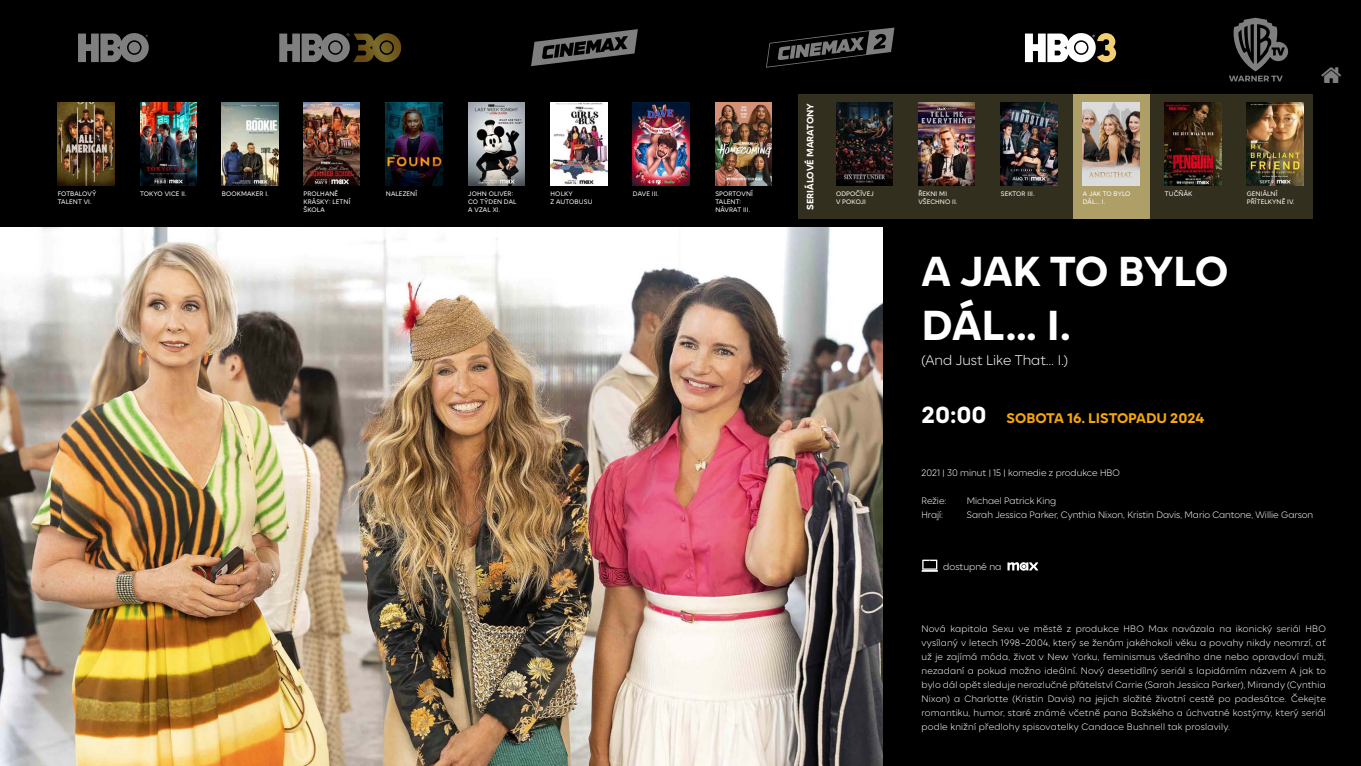
<style>
.page{position:relative;width:1361px;height:766px;background:#fff}
.page>*{position:absolute;margin:0;border:0;box-sizing:border-box;transform-origin:0 0}
.t1{font:700 45px/54px "Max Sans";letter-spacing:-.015em;color:#fff}
.t2{font:700 15px "Max Sans";color:#f7a70a}
.t3{font:300 15px "Max Sans";color:#fff}
.t4{font:300 10.3px "Max Sans";color:#fff}
.t5{font:300 10px/14px "Max Sans";color:#fff;text-align:justify}
.t6{font:700 10px "Max Sans";color:#fff}
.t7{font:7px/8.4px "Max Sans";letter-spacing:.02em;color:#fff}
.s1{font-size:25px;color:#fff}
</style>
<div class="page">
<div style="left:0;top:0;width:1361px;height:765px;background:#000"></div>
<svg style="left:766px;top:28px;width:128px;height:40px"></svg>
<svg style="left:1025px;top:33px;width:91px;height:29px"></svg>
<svg style="left:531px;top:29px;width:107px;height:37px"></svg>
<svg style="left:78px;top:33px;width:71px;height:29px"></svg>
<svg style="left:1229px;top:18px;width:59px;height:63px"></svg>
<svg style="left:279px;top:33px;width:122px;height:29px"></svg>
<div style="left:798px;top:94px;width:515px;height:125px;background:#332f1e"></div>
<div style="left:1072px;top:94px;width:77px;height:125px;background:#ae9e68"></div>
<img style="left:58px;top:102px;width:56px;height:84px">
<img style="left:140px;top:102px;width:56px;height:84px">
<img style="left:222px;top:102px;width:56px;height:84px">
<img style="left:303px;top:102px;width:57px;height:84px">
<img style="left:386px;top:102px;width:56px;height:84px">
<img style="left:550px;top:102px;width:57px;height:84px">
<img style="left:633px;top:102px;width:56px;height:84px">
<img style="left:468px;top:102px;width:56px;height:84px">
<img style="left:836px;top:102px;width:56px;height:84px">
<img style="left:918px;top:102px;width:57px;height:84px">
<img style="left:715px;top:102px;width:57px;height:84px">
<img style="left:1000px;top:102px;width:57px;height:84px">
<img style="left:1083px;top:102px;width:56px;height:84px">
<img style="left:1165px;top:102px;width:56px;height:84px">
<img style="left:1247px;top:102px;width:56px;height:84px">
<img style="left:0;top:227px;width:882px;height:538px">
<svg style="left:921px;top:559px;width:17px;height:12px"></svg>
<svg style="left:1007px;top:562px;width:31px;height:8px"></svg>
<p class="t7" style="left:58px;top:188px;width:40px">FOTBALOVÝ<br>TALENT VI.</p>
<p class="t7" style="left:140px;top:188px;width:48px">TOKYO VICE II.</p>
<p class="t7" style="left:222px;top:188px;width:49px">BOOKMAKER I.</p>
<p class="t7" style="left:303px;top:188px;width:48px">PROLHANÉ<br>KRÁSKY: LETNÍ<br>ŠKOLA</p>
<p class="t7" style="left:386px;top:188px;width:33px">NALEZENÍ</p>
<p class="t7" style="left:550px;top:188px;width:44px">HOLKY<br>Z AUTOBUSU</p>
<p class="t7" style="left:468px;top:188px;width:47px">JOHN OLIVER:</p>
<p class="t7" style="left:633px;top:188px;width:27px">DAVE III.</p>
<p class="t7" style="left:468px;top:197px;width:50px">CO TÝDEN DAL<br>A VZAL XI.</p>
<p class="t6" style="left:802px;top:210px;width:108px;rotate:-90deg">SERIÁLOVÉ MARATONY</p>
<p class="t7" style="left:715px;top:188px;width:39px">SPORTOVNÍ<br>TALENT:<br>NÁVRAT III.</p>
<p class="t7" style="left:1000px;top:188px;width:35px">SEKTOR III.</p>
<p class="t7" style="left:1083px;top:188px;width:49px">A JAK TO BYLO<br>DÁL... I.</p>
<p class="t7" style="left:1165px;top:188px;width:29px">TUČŇÁK</p>
<p class="t7" style="left:1247px;top:188px;width:49px">GENIÁLNÍ<br>PŘÍTELKYNĚ IV.</p>
<p class="t7" style="left:836px;top:188px;width:39px">ODPOČÍVEJ<br>V POKOJI</p>
<p class="t7" style="left:918px;top:188px;width:41px">ŘEKNI MI<br>VŠECHNO II.</p>
<h1 class="t1" style="left:921px;top:240px;width:308px">A JAK TO BYLO<br>DÁL... I.</h1>
<h2 class="t3" style="left:921px;top:349px;width:148px">(And Just Like That… I.)</h2>
<h2 class="t2" style="left:921px;top:407px;width:284px"><span class="s1">20:00</span> SOBOTA 16. LISTOPADU 2024</h2>
<p class="t5" style="left:921px;top:465px;width:200px">2021 | 30 minut | 15 | komedie z produkce HBO</p>
<p class="t5" style="left:921px;top:493px;width:26px">Režie:</p>
<p class="t5" style="left:967px;top:493px;width:91px">Michael Patrick King</p>
<p class="t5" style="left:921px;top:507px;width:23px">Hrají:</p>
<p class="t5" style="left:967px;top:507px;width:348px">Sarah Jessica Parker, Cynthia Nixon, Kristin Davis, Mario Cantone, Willie Garson</p>
<p class="t4" style="left:943px;top:559px;width:60px">dostupné na</p>
<p class="t5" style="left:921px;top:620px;width:406px">Nová kapitola Sexu ve městě z produkce HBO Max navázala na ikonický seriál HBO vysílaný v letech 1998–2004, který se ženám jakéhokoli věku a povahy nikdy neomrzí, ať už je zajímá móda, život v New Yorku, feminismus všedního dne nebo opravdoví muži, nezadaní a pokud možno ideální. Nový desetidílný seriál s lapidárním názvem A jak to bylo dál opět sleduje nerozlučné přátelství Carrie (Sarah Jessica Parker), Mirandy (Cynthia Nixon) a Charlotte (Kristin Davis) na jejich složité životní cestě po padesátce. Čekejte romantiku, humor, staré známé včetně pana Božského a úchvatné kostýmy, který seriál podle knižní předlohy spisovatelky Candace Bushnell tak proslavily.</p>
</div>
